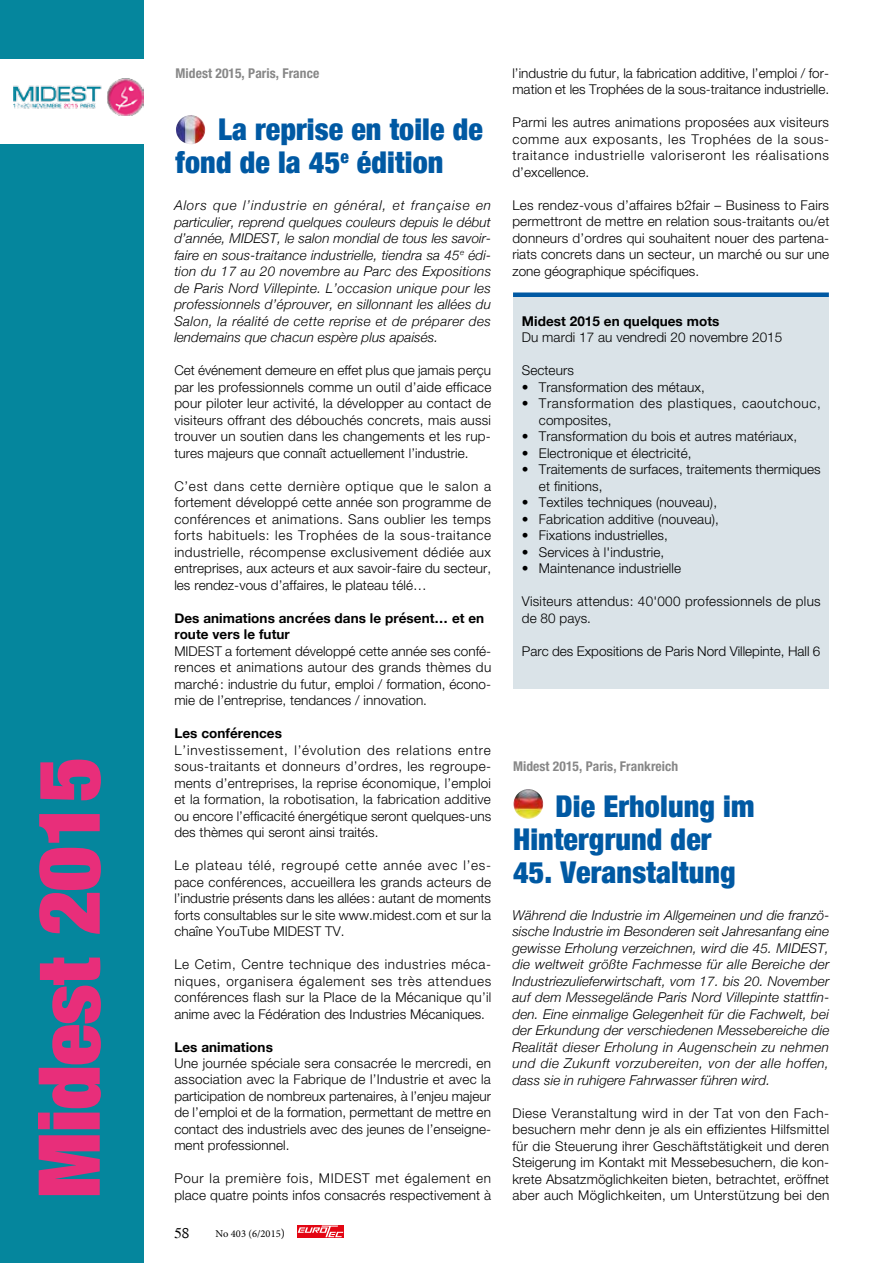
<style>
.page{position:relative;width:893px;height:1263px;background:#fff}
.page>*{position:absolute;margin:0;border:0;box-sizing:border-box;transform-origin:0 0}
.t1{font:900 expanded 85.5px "Helvetica Neue";color:#e82e7a}
.t2{font:900 condensed 30px/33px "Helvetica Neue";letter-spacing:.005em;color:#0059a3}
.t3{font:300 13.5px/16.5px "Helvetica Neue";letter-spacing:.005em;color:#000;text-align:justify}
.t4{font:italic 300 13.5px/16.5px "Helvetica Neue";letter-spacing:.005em;color:#000;text-align:justify}
.t5{font:700 13.5px/16.5px "Helvetica Neue";letter-spacing:.005em;color:#000}
.t6{font:300 13.5px/16.5px "Helvetica Neue";letter-spacing:.045em;color:#000}
.t7{font:700 condensed 13.5px "Helvetica Neue";letter-spacing:.005em;color:#878787}
.t8{font:10.5px "Minion Pro";color:#000}
.s1{font-size:12px}
</style>
<div class="page">
<div style="left:297px;top:1225px;width:47px;height:12px;background:#e30613"></div>
<svg style="left:298px;top:1225px;width:45px;height:12px"></svg>
<div style="left:513px;top:296px;width:316px;height:392px;background:#dae3e8"></div>
<div style="left:513px;top:292px;width:316px;height:5px;background:#0059a3"></div>
<img style="left:176px;top:115px;width:29px;height:29px">
<img style="left:513px;top:789px;width:30px;height:30px;border-radius:15px">
<div style="left:0;top:0;width:144px;height:1263px;background:#05869d"></div>
<div style="left:0;top:59px;width:144px;height:84px;background:#fff"></div>
<img style="left:14px;top:79px;width:130px;height:37px">
<h1 class="t1" style="left:15px;top:1198px;width:442px;rotate:-90deg">Midest 2015</h1>
<p class="t7" style="left:176px;top:65px;width:145px">Midest 2015, Paris, France</p>
<h2 class="t2" style="left:176px;top:111px;width:309px;text-indent:43px">La reprise en toile de fond de la 45<sup>e</sup> édition</h2>
<p class="t4" style="left:174px;top:196px;width:318px">Alors que l’industrie en général, et française en particulier, reprend quelques couleurs depuis le début d’année, MIDEST, le salon mondial de tous les savoir&shy;faire en sous-traitance industrielle, tiendra sa 45<sup>e</sup> édi&shy;tion du 17 au 20 novembre au Parc des Expositions de Paris Nord Villepinte. L’occasion unique pour les professionnels d’éprouver, en sillonnant les allées du Salon, la réalité de cette reprise et de préparer des lendemains que chacun espère plus apaisés.</p>
<p class="t3" style="left:174px;top:362px;width:319px">Cet événement demeure en effet plus que jamais perçu par les professionnels comme un outil d’aide efficace pour piloter leur activité, la développer au contact de visiteurs offrant des débouchés concrets, mais aussi trouver un soutien dans les changements et les rup&shy;tures majeurs que connaît actuellement l’industrie.</p>
<p class="t3" style="left:174px;top:477px;width:318px">C’est dans cette dernière optique que le salon a fortement développé cette année son programme de conférences et animations. Sans oublier les temps forts habituels: les Trophées de la sous-traitance industrielle, récompense exclusivement dédiée aux entreprises, aux acteurs et aux savoir-faire du secteur, les rendez-vous d’affaires, le plateau télé…</p>
<p class="t5" style="left:174px;top:610px;width:311px">Des animations ancrées dans le présent… et en route vers le futur</p>
<p class="t3" style="left:174px;top:642px;width:318px">MIDEST a fortement développé cette année ses confé&shy;rences et animations autour des grands thèmes du marché : industrie du futur, emploi / formation, écono&shy;mie de l’entreprise, tendances / innovation.</p>
<p class="t5" style="left:174px;top:725px;width:109px">Les conférences</p>
<p class="t3" style="left:174px;top:741px;width:318px">L’investissement, l’évolution des relations entre sous-traitants et donneurs d’ordres, les regroupe&shy;ments d’entreprises, la reprise économique, l’emploi et la formation, la robotisation, la fabrication additive ou encore l’efficacité énergétique seront quelques-uns des thèmes qui seront ainsi traités.</p>
<p class="t3" style="left:174px;top:857px;width:318px">Le plateau télé, regroupé cette année avec l’es&shy;pace conférences, accueillera les grands acteurs de l’industrie présents dans les allées : autant de moments forts consultables sur le site www.midest.com et sur la chaîne YouTube MIDEST TV.</p>
<p class="t3" style="left:174px;top:956px;width:318px">Le Cetim, Centre technique des industries méca&shy;niques, organisera également ses très attendues conférences flash sur la Place de la Mécanique qu’il anime avec la Fédération des Industries Mécaniques.</p>
<p class="t5" style="left:174px;top:1039px;width:100px">Les animations</p>
<p class="t3" style="left:174px;top:1055px;width:318px">Une journée spéciale sera consacrée le mercredi, en association avec la Fabrique de l’Industrie et avec la participation de nombreux partenaires, à l’enjeu majeur de l’emploi et de la formation, permettant de mettre en contact des industriels avec des jeunes de l’enseigne&shy;ment professionnel.</p>
<p class="t3" style="left:174px;top:1170px;width:318px">Pour la première fois, MIDEST met également en place quatre points infos consacrés respectivement à</p>
<p class="t8" style="left:215px;top:1227px;width:71px">No 403 (6/2015<span class="s1">)</span></p>
<p class="t3" style="left:512px;top:64px;width:318px">l’industrie du futur, la fabrication additive, l’emploi / for&shy;mation et les Trophées de la sous-traitance industrielle.</p>
<p class="t3" style="left:512px;top:114px;width:318px">Parmi les autres animations proposées aux visiteurs comme aux exposants, les Trophées de la sous&shy;traitance industrielle valoriseront les réalisations d’excellence.</p>
<p class="t3" style="left:512px;top:196px;width:319px">Les rendez-vous d’affaires b2fair – Business to Fairs permettront de mettre en relation sous-traitants ou/et donneurs d’ordres qui souhaitent nouer des partena&shy;riats concrets dans un secteur, un marché ou sur une zone géographique spécifiques.</p>
<p class="t5" style="left:522px;top:313px;width:199px">Midest 2015 en quelques mots</p>
<p class="t3" style="left:522px;top:329px;width:262px">Du mardi 17 au vendredi 20 novembre 2015</p>
<p class="t3" style="left:522px;top:362px;width:53px">Secteurs</p>
<p class="t3" style="left:522px;top:378px;width:185px">• Transformation des métaux,</p>
<p class="t6" style="left:539px;top:395px;width:283px;text-indent:-17px">• Transformation des plastiques, caoutchouc, composites,</p>
<p class="t3" style="left:522px;top:428px;width:277px">• Transformation du bois et autres matériaux,</p>
<p class="t3" style="left:522px;top:444px;width:171px">• Electronique et électricité,</p>
<p class="t3" style="left:539px;top:461px;width:283px;text-indent:-17px">• Traitements de surfaces, traitements thermiques et finitions,</p>
<p class="t3" style="left:522px;top:494px;width:197px">• Textiles techniques (nouveau),</p>
<p class="t3" style="left:522px;top:510px;width:199px">• Fabrication additive (nouveau),</p>
<p class="t3" style="left:522px;top:527px;width:148px">• Fixations industrielles,</p>
<p class="t3" style="left:522px;top:543px;width:144px">• Services à l'industrie,</p>
<p class="t3" style="left:522px;top:560px;width:161px">• Maintenance industrielle</p>
<p class="t3" style="left:522px;top:593px;width:300px">Visiteurs attendus: 40'000 professionnels de plus de 80 pays.</p>
<p class="t3" style="left:522px;top:642px;width:300px">Parc des Expositions de Paris Nord Villepinte, Hall 6</p>
<p class="t7" style="left:513px;top:758px;width:167px">Midest 2015, Paris, Frankreich</p>
<h2 class="t2" style="left:513px;top:788px;width:243px;text-indent:43px">Die Erholung im<br>Hintergrund der</h2>
<h2 class="t2" style="left:513px;top:854px;width:224px">45. Veranstaltung</h2>
<p class="t4" style="left:512px;top:906px;width:318px">Während die Industrie im Allgemeinen und die franzö&shy;sische Industrie im Besonderen seit Jahresanfang eine gewisse Erholung verzeichnen, wird die 45. MIDEST, die weltweit größte Fachmesse für alle Bereiche der Industriezulieferwirtschaft, vom 17. bis 20. November auf dem Messegelände Paris Nord Villepinte stattfin&shy;den. Eine einmalige Gelegenheit für die Fachwelt, bei der Erkundung der verschiedenen Messebereiche die Realität dieser Erholung in Augenschein zu nehmen und die Zukunft vorzubereiten, von der alle hoffen, dass sie in ruhigere Fahrwasser führen wird.</p>
<p class="t3" style="left:512px;top:1104px;width:318px">Diese Veranstaltung wird in der Tat von den Fach&shy;besuchern mehr denn je als ein effizientes Hilfsmittel für die Steuerung ihrer Geschäftstätigkeit und deren Steigerung im Kontakt mit Messebesuchern, die kon&shy;krete Absatzmöglichkeiten bieten, betrachtet, eröffnet aber auch Möglichkeiten, um Unterstützung bei den</p>
</div>
